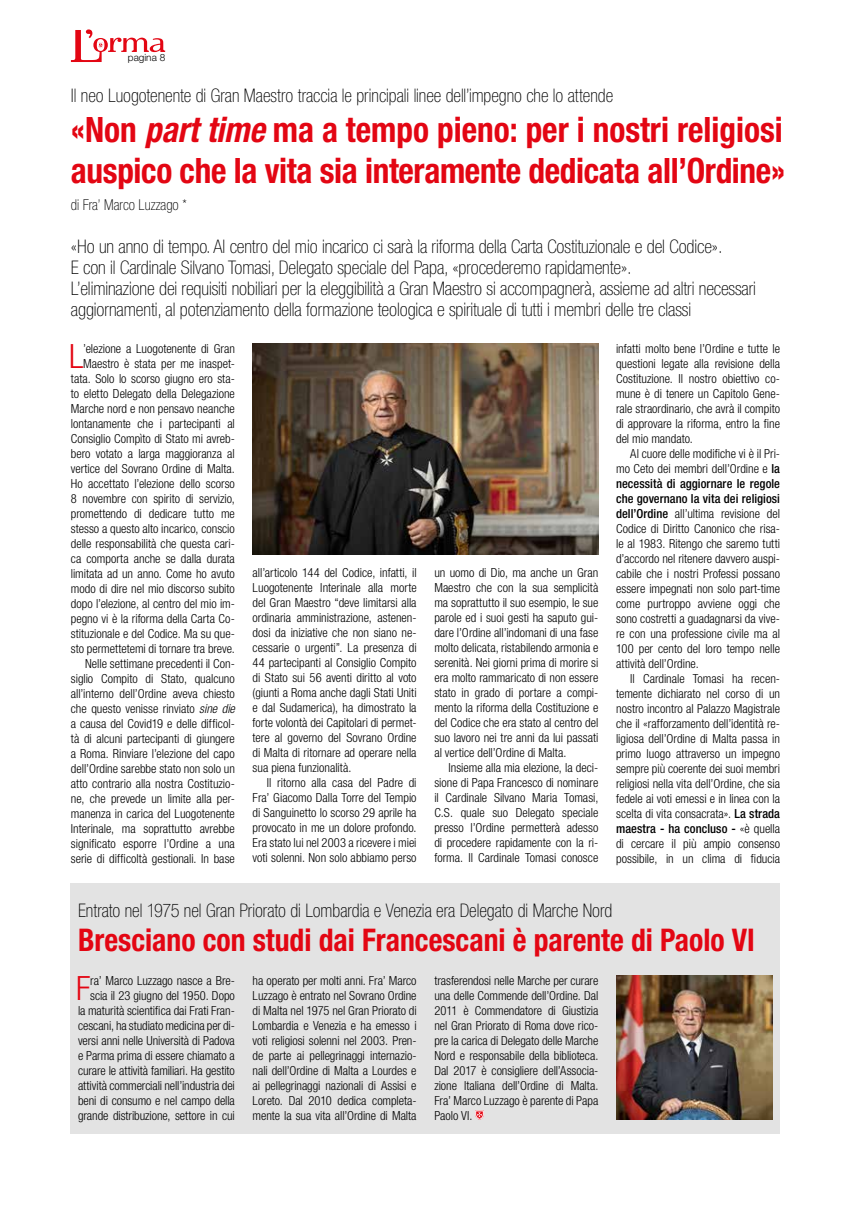
<style>
.page{position:relative;width:851px;height:1205px;background:#fff}
.page>*{position:absolute;margin:0;border:0;box-sizing:border-box;transform-origin:0 0}
.t1{font:700 condensed 35px/41.2px "Helvetica Neue LT Std";letter-spacing:-.01em;color:#e30613;scale:.95 1}
.t2{font:300 condensed 33.5px "Helvetica Neue LT Std";color:#e30613}
.t3{font:700 condensed 31.25px "Helvetica Neue LT Std";color:#e30613;scale:.95 1}
.t4{font:100 condensed 18.75px/21.2px "Helvetica Neue LT Std";letter-spacing:-.005em;color:#000}
.t5{font:100 condensed 15px "Helvetica Neue LT Std";color:#000}
.t6{font:300 condensed 12.5px/15px "Helvetica Neue LT Std";color:#000;text-align:justify}
.t7{font:300 10px "Helvetica Neue LT Std";color:#000}
.s1{font-style:italic}
.s2{font-weight:500}
</style>
<div class="page">
<div style="left:71px;top:883px;width:709px;height:251px;background:#e3e3e3"></div>
<svg style="left:71px;top:29px;width:94px;height:33px"></svg>
<svg style="left:475px;top:1110px;width:9px;height:10px"></svg>
<img style="left:616px;top:976px;width:156px;height:144px">
<img style="left:252px;top:344px;width:346px;height:211px">
<p class="t7" style="left:128px;top:52px;width:39px">pagina 8</p>
<h3 class="t4" style="left:71px;top:85px;width:543px">Il neo Luogotenente di Gran Maestro traccia le principali linee dell’impegno che lo attende</h3>
<h1 class="t1" style="left:71px;top:109px;width:753px">«Non <span class="s1">part time</span> ma a tempo pieno: per i nostri religiosi auspico che la vita sia interamente dedicata all’Ordine»</h1>
<p class="t5" style="left:71px;top:196px;width:117px">di Fra’ Marco Luzzago *</p>
<p class="t4" style="left:71px;top:235px;width:686px">«Ho un anno di tempo. Al centro del mio incarico ci sarà la riforma della Carta Costituzionale e del Codice».<br>E con il Cardinale Silvano Tomasi, Delegato speciale del Papa, «procederemo rapidamente».<br>L’eliminazione dei requisiti nobiliari per la eleggibilità a Gran Maestro si accompagnerà, assieme ad altri necessari aggiornamenti, al potenziamento della formazione teologica e spirituale di tutti i membri delle tre classi</p>
<p class="t6" style="left:71px;top:341px;width:165px;text-align:right">’elezione a Luogotenente di Gran Maestro è stata per me inaspet&shy;tata. Solo lo scorso giugno ero sta&shy;to eletto Delegato della Delegazione Marche nord e non pensavo neanche lontanamente che i partecipanti al Consiglio Compìto di Stato mi avreb&shy;bero votato a larga maggioranza al vertice del Sovrano Ordine di Malta.<br>Ho accettato l’elezione dello scorso 8 novembre con spirito di servizio, promettendo di dedicare tutto me stesso a questo alto incarico, conscio delle responsabilità che questa cari&shy;ca comporta anche se dalla durata limitata ad un anno. Come ho avuto modo di dire nel mio discorso subito dopo l’elezione, al centro del mio im&shy;pegno vi è la riforma della Carta Co&shy;stituzionale e del Codice. Ma su que&shy;sto permettetemi di tornare tra breve.<br>Nelle settimane precedenti il Con&shy;siglio Compito di Stato, qualcuno all’interno dell’Ordine aveva chiesto che questo venisse rinviato <span class="s1">sine die </span>a causa del Covid19 e delle difficol&shy;tà di alcuni partecipanti di giungere a Roma. Rinviare l’elezione del capo dell’Ordine sarebbe stato non solo un atto contrario alla nostra Costituzio&shy;ne, che prevede un limite alla per&shy;manenza in carica del Luogotenente Interinale, ma soprattutto avrebbe significato esporre l’Ordine a una serie di difficoltà gestionali. In base</p>
<h2 class="t2" style="left:69px;top:337px;width:16px">L</h2>
<p class="t6" style="left:252px;top:565px;width:165px">all’articolo 144 del Codice, infatti, il Luogotenente Interinale alla morte del Gran Maestro “deve limitarsi alla ordinaria amministrazione, astenen&shy;dosi da iniziative che non siano ne&shy;cessarie o urgenti”. La presenza di 44 partecipanti al Consiglio Compito di Stato sui 56 aventi diritto al voto (giunti a Roma anche dagli Stati Uniti e dal Sudamerica), ha dimostrato la forte volontà dei Capitolari di permet&shy;tere al governo del Sovrano Ordine di Malta di ritornare ad operare nella sua piena funzionalità.</p>
<p class="t6" style="left:252px;top:775px;width:165px;text-indent:14px">Il ritorno alla casa del Padre di Fra’ Giacomo Dalla Torre del Tempio di Sanguinetto lo scorso 29 aprile ha provocato in me un dolore profondo.<br>Era stato lui nel 2003 a ricevere i miei voti solenni. Non solo abbiamo perso</p>
<p class="t6" style="left:434px;top:565px;width:165px">un uomo di Dio, ma anche un Gran Maestro che con la sua semplicità ma soprattutto il suo esempio, le sue parole ed i suoi gesti ha saputo gui&shy;dare l’Ordine all’indomani di una fase molto delicata, ristabilendo armonia e serenità. Nei giorni prima di morire si era molto rammaricato di non essere stato in grado di portare a compi&shy;mento la riforma della Costituzione e del Codice che era stato al centro del suo lavoro nei tre anni da lui passati al vertice dell’Ordine di Malta.</p>
<p class="t6" style="left:434px;top:760px;width:165px;text-indent:14px">Insieme alla mia elezione, la deci&shy;sione di Papa Francesco di nominare il Cardinale Silvano Maria Tomasi, C.S. quale suo Delegato speciale presso l’Ordine permetterà adesso di procedere rapidamente con la ri&shy;forma. Il Cardinale Tomasi conosce</p>
<p class="t6" style="left:616px;top:341px;width:165px">infatti molto bene l’Ordine e tutte le questioni legate alla revisione della Costituzione. Il nostro obiettivo co&shy;mune è di tenere un Capitolo Gene&shy;rale straordinario, che avrà il compito di approvare la riforma, entro la fine del mio mandato.</p>
<p class="t6" style="left:616px;top:446px;width:165px;text-indent:14px">Al cuore delle modifiche vi è il Pri&shy;mo Ceto dei membri dell’Ordine e <span class="s2">la necessità di aggiornare le regole che governano la vita dei religiosi dell’Ordine</span> all’ultima revisione del Codice di Diritto Canonico che risa&shy;le al 1983. Ritengo che saremo tutti d’accordo nel ritenere davvero auspi&shy;cabile che i nostri Professi possano essere impegnati non solo part-time come purtroppo avviene oggi che sono costretti a guadagnarsi da vive&shy;re con una professione civile ma al 100 per cento del loro tempo nelle attività dell’Ordine.</p>
<p class="t6" style="left:616px;top:671px;width:165px;text-indent:14px">Il Cardinale Tomasi ha recen&shy;temente dichiarato nel corso di un nostro incontro al Palazzo Magistrale che il «rafforzamento dell’identità re&shy;ligiosa dell’Ordine di Malta passa in primo luogo attraverso un impegno sempre più coerente dei suoi membri religiosi nella vita dell’Ordine, che sia fedele ai voti emessi e in linea con la scelta di vita consacrata». <span class="s2">La strada maestra - ha concluso -</span> «è quella di cercare il più ampio consenso possibile, in un clima di fiducia</p>
<h3 class="t4" style="left:78px;top:900px;width:535px">Entrato nel 1975 nel Gran Priorato di Lombardia e Venezia era Delegato di Marche Nord</h3>
<h3 class="t3" style="left:78px;top:921px;width:714px">Bresciano con studi dai Francescani è parente di Paolo VI</h3>
<p class="t6" style="left:78px;top:972px;width:158px;text-align:right">ra’ Marco Luzzago nasce a Bre&shy;scia il 23 giugno del 1950. Dopo<br>la maturità scientifica dai Frati Fran&shy;cescani, ha studiato medicina per di&shy;versi anni nelle Università di Padova e Parma prima di essere chiamato a curare le attività familiari. Ha gestito attività commerciali nell’industria dei beni di consumo e nel campo della grande distribuzione, settore in cui</p>
<h2 class="t2" style="left:76px;top:968px;width:16px">F</h2>
<p class="t6" style="left:252px;top:972px;width:165px">ha operato per molti anni. Fra’ Marco Luzzago è entrato nel Sovrano Ordine di Malta nel 1975 nel Gran Priorato di Lombardia e Venezia e ha emesso i voti religiosi solenni nel 2003. Pren&shy;de parte ai pellegrinaggi internazio&shy;nali dell’Ordine di Malta a Lourdes e ai pellegrinaggi nazionali di Assisi e Loreto. Dal 2010 dedica completa&shy;mente la sua vita all’Ordine di Malta</p>
<p class="t6" style="left:434px;top:972px;width:165px">trasferendosi nelle Marche per curare una delle Commende dell’Ordine. Dal 2011 è Commendatore di Giustizia nel Gran Priorato di Roma dove rico&shy;pre la carica di Delegato delle Marche Nord e responsabile della biblioteca.<br>Dal 2017 è consigliere dell’Associa&shy;zione Italiana dell’Ordine di Malta.<br>Fra’ Marco Luzzago è parente di Papa Paolo VI.</p>
</div>
